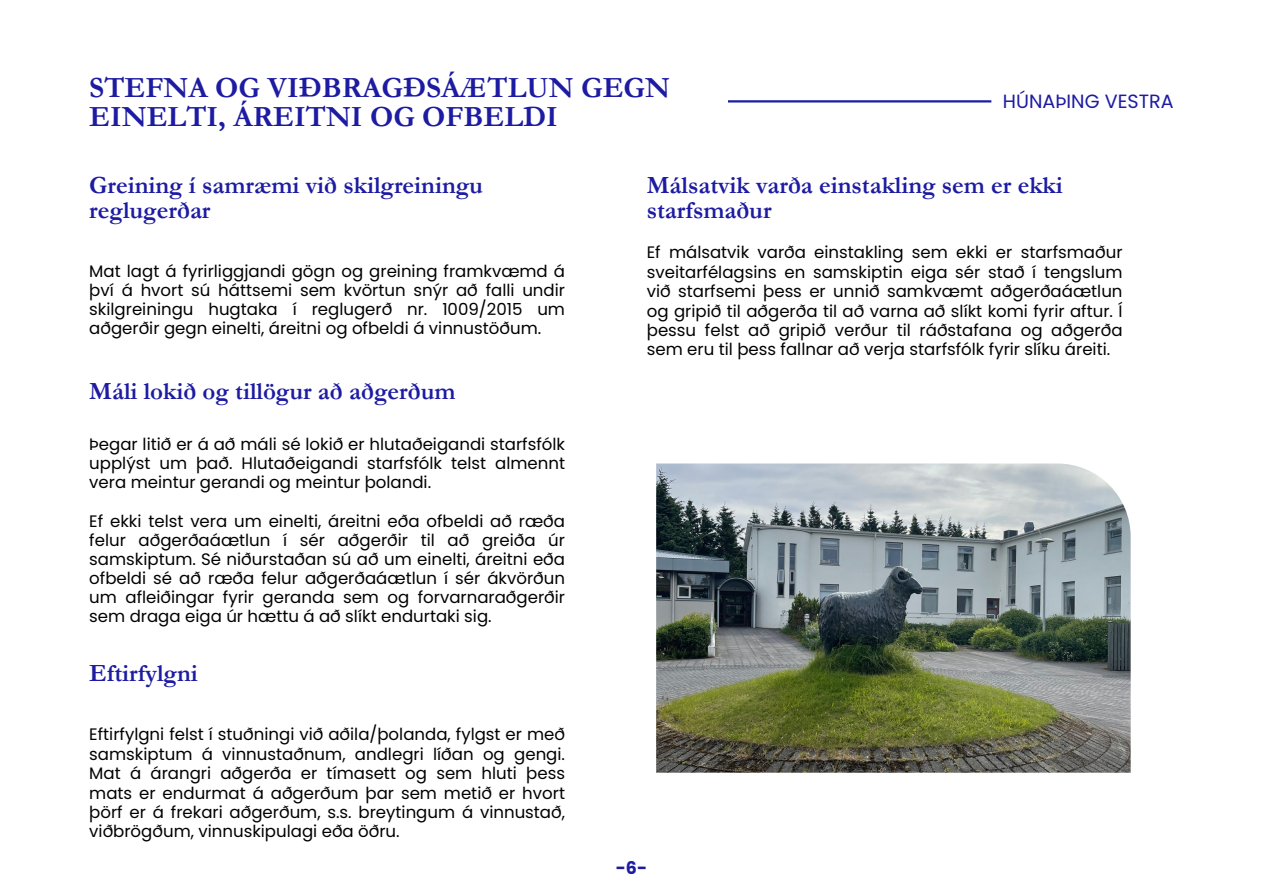
<style>
.page{position:relative;width:1263px;height:894px;background:#fff}
.page>*{position:absolute;margin:0;border:0;box-sizing:border-box;transform-origin:0 0}
.t1{font:700 29.55px/29.2px "Garamond";color:#1d1ba2}
.t2{font:700 24.9px/24.9px "Garamond";color:#1d1ba2}
.t3{font:19.2px "Poppins";color:#1d1ba2}
.t4{font:700 17.4px "Poppins";color:#1d1ba2}
.t5{font:16.65px/19.4px "Poppins";color:#000;text-align:justify}
</style>
<div class="page">
<hr style="left:728px;top:100px;width:263px;height:2px;background:#1d1ba2">
<img style="left:656px;top:463px;width:474px;height:309px">
<h1 class="t1" style="left:89px;top:73px;width:582px">STEFNA OG VIÐBRAGÐSÁÆTLUN GEGN<br>EINELTI, ÁREITNI OG OFBELDI</h1>
<p class="t3" style="left:1003px;top:87px;width:172px">HÚNAÞING VESTRA</p>
<h2 class="t2" style="left:89px;top:173px;width:395px">Greining í samræmi við skilgreiningu reglugerðar</h2>
<p class="t5" style="left:89px;top:261px;width:477px">Mat lagt á fyrirliggjandi gögn og greining framkvæmd á því á hvort sú háttsemi sem kvörtun snýr að falli undir skilgreiningu hugtaka í reglugerð nr. 1009/2015 um aðgerðir gegn einelti, áreitni og ofbeldi á vinnustöðum.</p>
<h2 class="t2" style="left:89px;top:379px;width:368px">Máli lokið og tillögur að aðgerðum</h2>
<p class="t5" style="left:89px;top:434px;width:477px">Þegar litið er á að máli sé lokið er hlutaðeigandi starfsfólk upplýst um það. Hlutaðeigandi starfsfólk telst almennt vera meintur gerandi og meintur þolandi.</p>
<p class="t5" style="left:89px;top:511px;width:477px">Ef ekki telst vera um einelti, áreitni eða ofbeldi að ræða felur aðgerðaáætlun í sér aðgerðir til að greiða úr samskiptum. Sé niðurstaðan sú að um einelti, áreitni eða ofbeldi sé að ræða felur aðgerðaáætlun í sér ákvörðun um afleiðingar fyrir geranda sem og forvarnaraðgerðir sem draga eiga úr hættu á að slíkt endurtaki sig.</p>
<h2 class="t2" style="left:89px;top:661px;width:110px">Eftirfylgni</h2>
<p class="t5" style="left:89px;top:724px;width:477px">Eftirfylgni felst í stuðningi við aðila/þolanda, fylgst er með samskiptum á vinnustaðnum, andlegri líðan og gengi.<br>Mat á árangri aðgerða er tímasett og sem hluti þess mats er endurmat á aðgerðum þar sem metið er hvort þörf er á frekari aðgerðum, s.s. breytingum á vinnustað, viðbrögðum, vinnuskipulagi eða öðru.</p>
<h2 class="t2" style="left:647px;top:173px;width:418px">Málsatvik varða einstakling sem er ekki starfsmaður</h2>
<p class="t5" style="left:647px;top:243px;width:477px">Ef málsatvik varða einstakling sem ekki er starfsmaður sveitarfélagsins en samskiptin eiga sér stað í tengslum við starfsemi þess er unnið samkvæmt aðgerðaáætlun og gripið til aðgerða til að varna að slíkt komi fyrir aftur. Í þessu felst að gripið verður til ráðstafana og aðgerða sem eru til þess fallnar að verja starfsfólk fyrir slíku áreiti.</p>
<p class="t4" style="left:616px;top:855px;width:33px">-6-</p>
</div>
